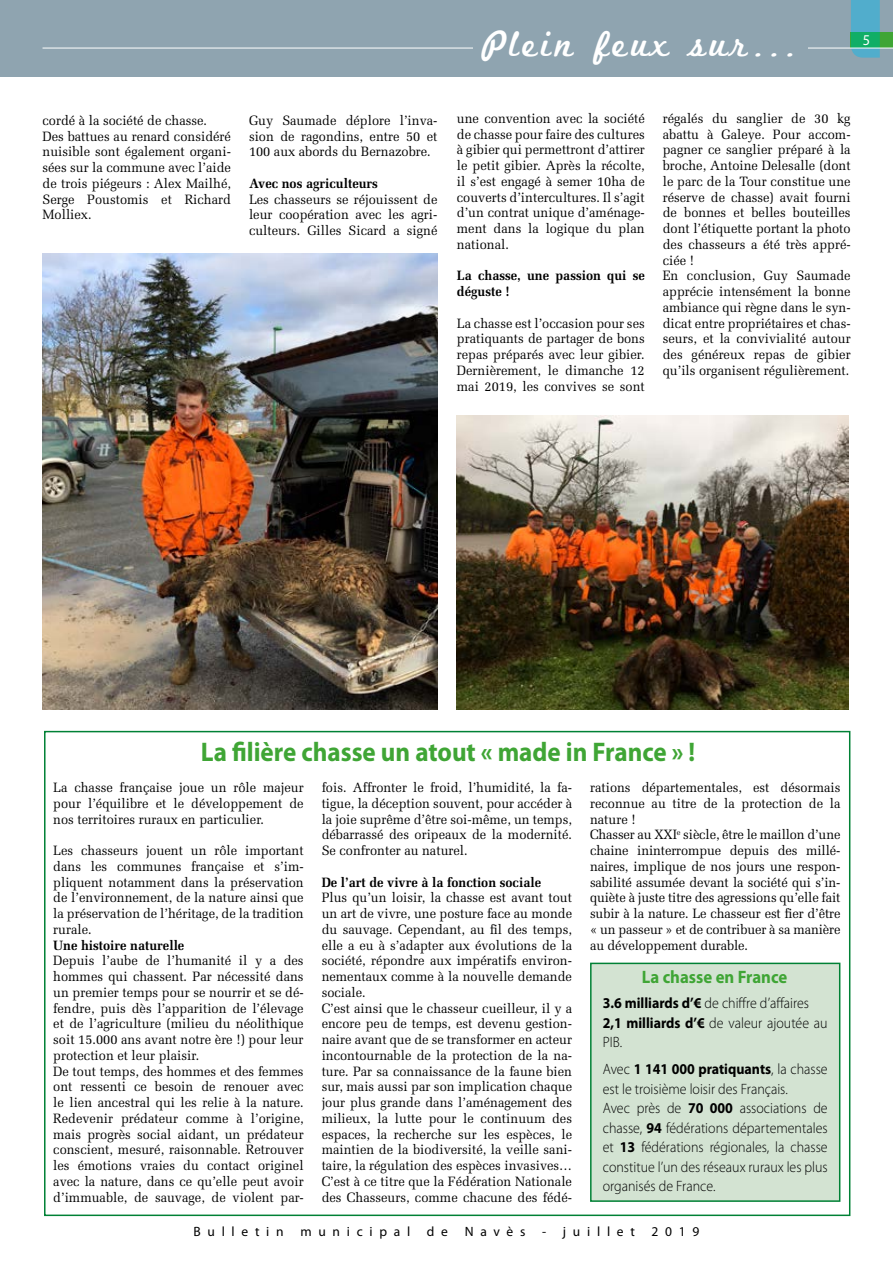
<style>
.page{position:relative;width:893px;height:1263px;background:#fff}
.page>*{position:absolute;margin:0;border:0;box-sizing:border-box;transform-origin:0 0}
.t1{font:37.5px "Marketing Script";letter-spacing:.1em;color:#fff}
.t2{font:700 27px "Myriad Pro";color:#3fa535;scale:.93 1}
.t3{font:700 18px "Myriad Pro";color:#3fa535;scale:.93 1}
.t4{font:300 15px/19.5px "Myriad Pro";color:#000;scale:.93 1}
.t5{font:15px "Myriad Pro";color:#fff;scale:.95 1}
.t6{font:13.5px/15.8px "Melior";color:#000;text-align:justify;scale:.95 1}
.t7{font:700 13.5px/15.8px "Melior";color:#000;scale:.95 1}
.t8{font:13.5px "Myriad Pro";letter-spacing:.5em;color:#000}
.s1{font-weight:700}
</style>
<div class="page">
<div style="left:0;top:0;width:893px;height:77px;background:#8fa4b0"></div>
<div style="left:850px;top:32px;width:43px;height:15px;background:#3fa535"></div>
<svg style="left:851px;top:0;width:29px;height:58px;background:#42adaf"></svg>
<hr style="left:43px;top:48px;width:850px;height:1px;background:#fff">
<div style="left:473px;top:21px;width:335px;height:56px;background:#8fa4b0"></div>
<img style="left:457px;top:416px;width:392px;height:294px">
<img style="left:43px;top:254px;width:394px;height:456px">
<div style="left:590px;top:963px;width:250px;height:239px;background:#d3e3d2;border:2px solid #008135"></div>
<p class="t6" style="left:43px;top:112px;width:200px;text-align:left">cordé à la société de chasse.<br>Des battues au renard considéré nuisible sont également organi&shy;sées sur la commune avec l’aide de trois piégeurs : Alex Mailhé,<br>Serge Poustomis et Richard<br>Molliex.</p>
<p class="t6" style="left:249px;top:112px;width:200px">Guy Saumade déplore l’inva&shy;sion de ragondins, entre 50 et 100 aux abords du Bernazobre.</p>
<p class="t7" style="left:249px;top:175px;width:137px">Avec nos agriculteurs</p>
<p class="t6" style="left:249px;top:191px;width:200px">Les chasseurs se réjouissent de leur coopération avec les agri&shy;culteurs. Gilles Sicard a signé</p>
<h1 class="t1" style="left:482px;top:22px;width:319px">Plein feux sur…</h1>
<p class="t5" style="left:863px;top:30px;width:9px">5</p>
<p class="t6" style="left:457px;top:110px;width:199px">une convention avec la société de chasse pour faire des cultures à gibier qui permettront d’attirer le petit gibier. Après la récolte, il s’est engagé à semer 10ha de couverts d’intercultures. Il s’agit d’un contrat unique d’aménage&shy;ment dans la logique du plan national.</p>
<p class="t7" style="left:457px;top:268px;width:199px">La chasse, une passion qui se déguste !</p>
<p class="t6" style="left:457px;top:315px;width:199px">La chasse est l’occasion pour ses pratiquants de partager de bons repas préparés avec leur gibier.<br>Dernièrement, le dimanche 12 mai 2019, les convives se sont</p>
<p class="t6" style="left:663px;top:110px;width:199px;text-align:left">régalés du sanglier de 30 kg abattu à Galeye. Pour accom&shy;pagner ce sanglier préparé à la broche, Antoine Delesalle (dont le parc de la Tour constitue une réserve de chasse) avait fourni de bonnes et belles bouteilles dont l’étiquette portant la photo des chasseurs a été très appré&shy;ciée !<br>En conclusion, Guy Saumade apprécie intensément la bonne ambiance qui règne dans le syn&shy;dicat entre propriétaires et chas&shy;seurs, et la convivialité autour des généreux repas de gibier qu’ils organisent régulièrement.</p>
<h2 class="t2" style="left:201px;top:734px;width:533px">La filière chasse un atout « made in France » !</h2>
<p class="t6" style="left:53px;top:779px;width:265px">La chasse française joue un rôle majeur pour l’équilibre et le développement de nos territoires ruraux en particulier.</p>
<p class="t6" style="left:53px;top:842px;width:265px">Les chasseurs jouent un rôle important dans les communes française et s’im&shy;pliquent notamment dans la préservation de l’environnement, de la nature ainsi que la préservation de l’héritage, de la tradition rurale.</p>
<p class="t7" style="left:53px;top:937px;width:139px">Une histoire naturelle</p>
<p class="t6" style="left:53px;top:953px;width:265px;text-align:left">Depuis l’aube de l’humanité il y a des hommes qui chassent. Par nécessité dans un premier temps pour se nourrir et se dé&shy;fendre, puis dès l’apparition de l’élevage et de l’agriculture (milieu du néolithique soit 15.000 ans avant notre ère !) pour leur protection et leur plaisir.<br>De tout temps, des hommes et des femmes ont ressenti ce besoin de renouer avec le lien ancestral qui les relie à la nature.<br>Redevenir prédateur comme à l’origine, mais progrès social aidant, un prédateur conscient, mesuré, raisonnable. Retrouver les émotions vraies du contact originel avec la nature, dans ce qu’elle peut avoir d’immuable, de sauvage, de violent par-</p>
<p class="t6" style="left:322px;top:779px;width:265px">fois. Affronter le froid, l’humidité, la fa&shy;tigue, la déception souvent, pour accéder à la joie suprême d’être soi-même, un temps, débarrassé des oripeaux de la modernité.<br>Se confronter au naturel.</p>
<p class="t7" style="left:322px;top:874px;width:233px">De l’art de vivre à la fonction sociale</p>
<p class="t6" style="left:322px;top:890px;width:265px;text-align:left">Plus qu’un loisir, la chasse est avant tout un art de vivre, une posture face au monde du sauvage. Cependant, au fil des temps, elle a eu à s’adapter aux évolutions de la société, répondre aux impératifs environ&shy;nementaux comme à la nouvelle demande sociale.<br>C’est ainsi que le chasseur cueilleur, il y a encore peu de temps, est devenu gestion&shy;naire avant que de se transformer en acteur incontournable de la protection de la na&shy;ture. Par sa connaissance de la faune bien sur, mais aussi par son implication chaque jour plus grande dans l’aménagement des milieux, la lutte pour le continuum des espaces, la recherche sur les espèces, le maintien de la biodiversité, la veille sani&shy;taire, la régulation des espèces invasives… C’est à ce titre que la Fédération Nationale des Chasseurs, comme chacune des fédé-</p>
<p class="t6" style="left:590px;top:779px;width:265px;text-align:left">rations départementales, est désormais reconnue au titre de la protection de la nature !<br>Chasser au XXI<sup>e</sup> siècle, être le maillon d’une chaine ininterrompue depuis des millé&shy;naires, implique de nos jours une respon&shy;sabilité assumée devant la société qui s’in&shy;quiète à juste titre des agressions qu’elle fait subir à la nature. Le chasseur est fier d’être « un passeur » et de contribuer à sa manière au développement durable.</p>
<h3 class="t3" style="left:642px;top:965px;width:158px">La chasse en France</h3>
<p class="t4" style="left:603px;top:993px;width:243px"><span class="s1">3.6 milliards d’€</span> de chiffre d’affaires<br><span class="s1">2,1 milliards d’€</span> de valeur ajoutée au<br>PIB.</p>
<p class="t4" style="left:603px;top:1059px;width:243px">Avec <span class="s1">1 141 000 pratiquants</span>, la chasse est le troisième loisir des Français.<br>Avec près de <span class="s1">70 000</span> associations de chasse, <span class="s1">94</span> fédérations départementales et <span class="s1">13</span> fédérations régionales, la chasse constitue l’un des réseaux ruraux les plus organisés de France.</p>
<p class="t8" style="left:193px;top:1223px;width:508px">Bulletin municipal de Navès - juillet 2019</p>
</div>
